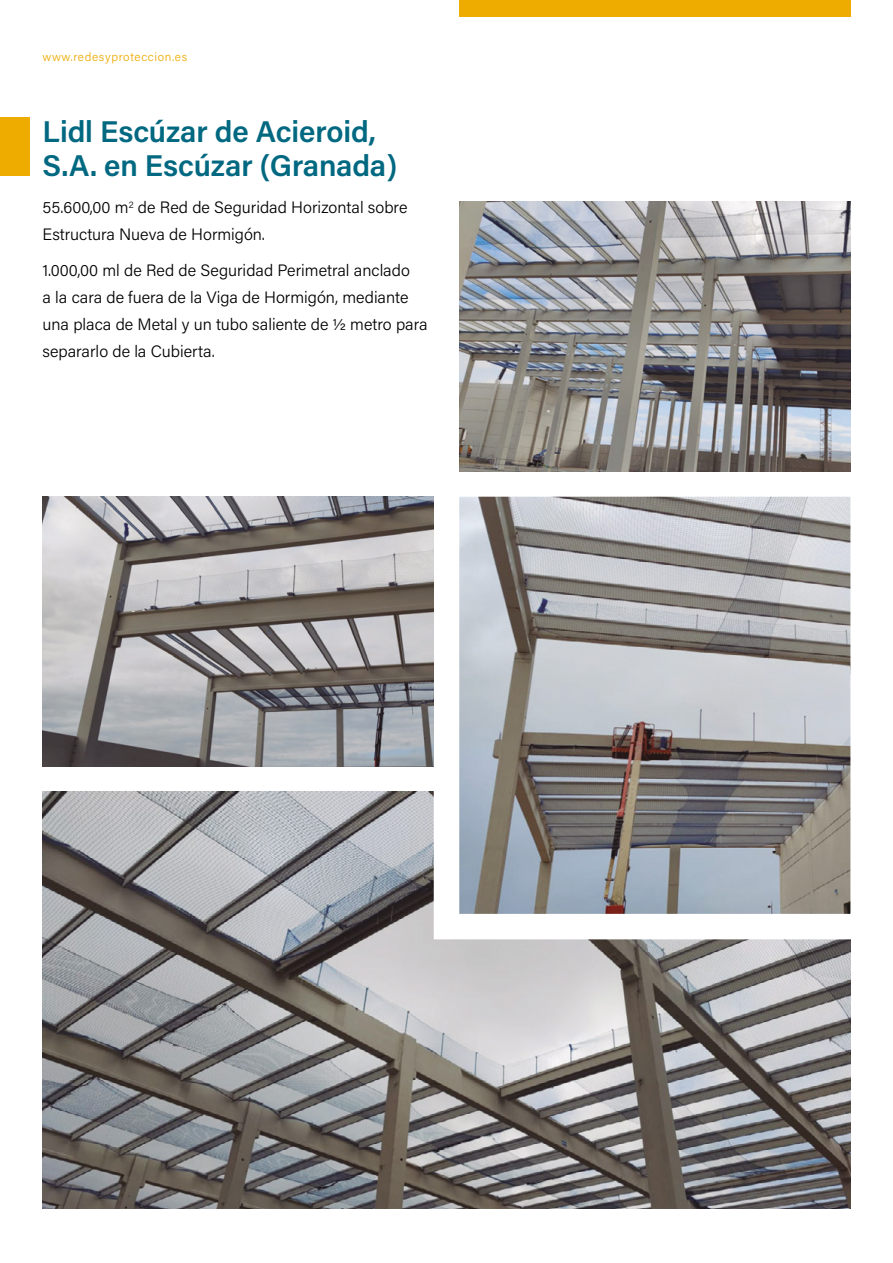
<style>
.page{position:relative;width:893px;height:1263px;background:#fff}
.page>*{position:absolute;margin:0;border:0;box-sizing:border-box;transform-origin:0 0}
.t1{font:30px/34.5px "Acumin Variable Concept";letter-spacing:.035em;color:#006880}
.t2{font:16.5px/27px "Acumin Variable Concept";letter-spacing:.01em;color:#000}
.t3{font:12px "Acumin Variable Concept";letter-spacing:.06em;color:#eeab00}
</style>
<div class="page">
<div style="left:0;top:118px;width:30px;height:58px;background:#eeab00"></div>
<div style="left:459px;top:0;width:391px;height:17px;background:#eeab00"></div>
<img style="left:43px;top:792px;width:807px;height:417px">
<svg style="left:421px;top:458px;width:430px;height:494px"></svg>
<img style="left:43px;top:497px;width:391px;height:269px">
<img style="left:459px;top:202px;width:391px;height:269px">
<p class="t3" style="left:43px;top:48px;width:146px">www.redesyproteccion.es</p>
<h1 class="t1" style="left:43px;top:113px;width:355px">Lidl Escúzar de Acieroid,<br>S.A. en Escúzar (Granada)</h1>
<p class="t2" style="left:43px;top:193px;width:366px">55.600,00 m<sup>2</sup> de Red de Seguridad Horizontal sobre<br>Estructura Nueva de Hormigón.</p>
<p class="t2" style="left:43px;top:256px;width:386px">1.000,00 ml de Red de Seguridad Perimetral anclado<br>a la cara de fuera de la Viga de Hormigón, mediante una placa de Metal y un tubo saliente de ½ metro para separarlo de la Cubierta.</p>
</div>
